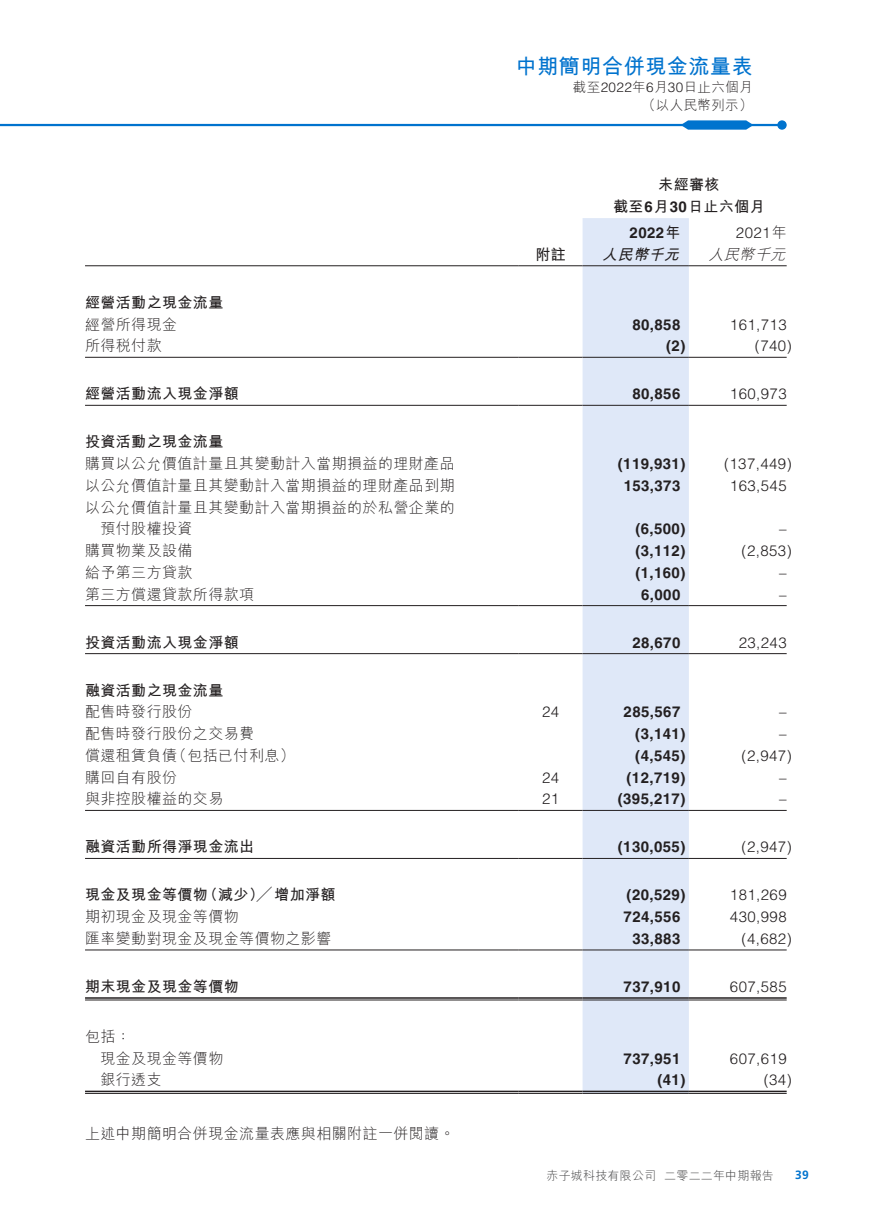
<style>
.page{position:relative;width:893px;height:1212px;background:#fff}
.page>*{position:absolute;margin:0;border:0;box-sizing:border-box;transform-origin:0 0}
.t1{font:700 21px "M Hei HK";letter-spacing:.03em;color:#0073ce}
.t2{font:300 15px/21.8px "M Hei HK";letter-spacing:.03em;color:#231f20}
.t3{font:700 15px "Helvetica LT Std";letter-spacing:.03em;color:#231f20}
.t4{font:300 15px "Helvetica LT Std";letter-spacing:.03em;color:#231f20}
.t5{font:700 15px/21.8px "M Hei HK";letter-spacing:.03em;color:#231f20;text-align:center}
.t6{font:italic 700 15px "M Hei HK";color:#231f20}
.t7{font:italic 300 15px "M Hei HK";color:#231f20}
.t8{font:300 13.5px/17.7px "M Hei HK";letter-spacing:.03em;color:#231f20;text-align:right}
.t9{font:300 12px "M Hei HK";letter-spacing:.02em;color:#3e3e3f}
.t10{font:700 12px "Frutiger LT Std";color:#0073ce}
.s1{font-family:"Helvetica LT Std"}
.s2{font-family:"M Hei HK"}
</style>
<div class="page">
<svg style="left:681px;top:120px;width:72px;height:10px"></svg>
<hr style="left:0;top:124px;width:782px;height:2px;background:#0073ce">
<svg style="left:777px;top:120px;width:10px;height:10px"></svg>
<div style="left:583px;top:218px;width:106px;height:875px;background:#dfe8f8"></div>
<hr style="left:85px;top:265px;width:434px;height:1px;background:#231f20">
<hr style="left:519px;top:265px;width:64px;height:1px;background:#231f20">
<hr style="left:583px;top:265px;width:106px;height:1px;background:#231f20">
<hr style="left:689px;top:265px;width:98px;height:1px;background:#231f20">
<hr style="left:85px;top:357px;width:434px;height:1px;background:#231f20">
<hr style="left:519px;top:357px;width:64px;height:1px;background:#231f20">
<hr style="left:583px;top:357px;width:106px;height:1px;background:#231f20">
<hr style="left:689px;top:357px;width:98px;height:1px;background:#231f20">
<hr style="left:85px;top:405px;width:434px;height:1px;background:#231f20">
<hr style="left:519px;top:405px;width:64px;height:1px;background:#231f20">
<hr style="left:583px;top:405px;width:106px;height:1px;background:#231f20">
<hr style="left:689px;top:405px;width:98px;height:1px;background:#231f20">
<hr style="left:85px;top:605px;width:434px;height:1px;background:#231f20">
<hr style="left:519px;top:605px;width:64px;height:1px;background:#231f20">
<hr style="left:583px;top:605px;width:106px;height:1px;background:#231f20">
<hr style="left:689px;top:605px;width:98px;height:1px;background:#231f20">
<hr style="left:85px;top:653px;width:434px;height:1px;background:#231f20">
<hr style="left:519px;top:653px;width:64px;height:1px;background:#231f20">
<hr style="left:583px;top:653px;width:106px;height:1px;background:#231f20">
<hr style="left:689px;top:653px;width:98px;height:1px;background:#231f20">
<hr style="left:85px;top:810px;width:434px;height:1px;background:#231f20">
<hr style="left:519px;top:810px;width:64px;height:1px;background:#231f20">
<hr style="left:583px;top:810px;width:106px;height:1px;background:#231f20">
<hr style="left:689px;top:810px;width:98px;height:1px;background:#231f20">
<hr style="left:85px;top:858px;width:434px;height:1px;background:#231f20">
<hr style="left:519px;top:858px;width:64px;height:1px;background:#231f20">
<hr style="left:583px;top:858px;width:106px;height:1px;background:#231f20">
<hr style="left:689px;top:858px;width:98px;height:1px;background:#231f20">
<hr style="left:85px;top:949px;width:434px;height:1px;background:#231f20">
<hr style="left:519px;top:949px;width:64px;height:1px;background:#231f20">
<hr style="left:583px;top:949px;width:106px;height:1px;background:#231f20">
<hr style="left:689px;top:949px;width:98px;height:1px;background:#231f20">
<hr style="left:85px;top:997px;width:434px;height:2px;background:#231f20">
<hr style="left:85px;top:1000px;width:434px;height:1px;background:#231f20">
<hr style="left:519px;top:997px;width:64px;height:2px;background:#231f20">
<hr style="left:519px;top:1000px;width:64px;height:1px;background:#231f20">
<hr style="left:583px;top:997px;width:106px;height:2px;background:#231f20">
<hr style="left:583px;top:1000px;width:106px;height:1px;background:#231f20">
<hr style="left:689px;top:997px;width:98px;height:2px;background:#231f20">
<hr style="left:689px;top:1000px;width:98px;height:1px;background:#231f20">
<hr style="left:85px;top:1090px;width:434px;height:2px;background:#231f20">
<hr style="left:85px;top:1093px;width:434px;height:1px;background:#231f20">
<hr style="left:519px;top:1090px;width:64px;height:2px;background:#231f20">
<hr style="left:519px;top:1093px;width:64px;height:1px;background:#231f20">
<hr style="left:583px;top:1090px;width:106px;height:2px;background:#231f20">
<hr style="left:583px;top:1093px;width:106px;height:1px;background:#231f20">
<hr style="left:689px;top:1090px;width:98px;height:2px;background:#231f20">
<hr style="left:689px;top:1093px;width:98px;height:1px;background:#231f20">
<h1 class="t1" style="left:516px;top:51px;width:238px">中期簡明合併現金流量表</h1>
<p class="t8" style="left:573px;top:78px;width:181px">截至<span class="s1">2022</span>年<span class="s1">6</span>月<span class="s1">30</span>日止六個月（以人民幣列示）</p>
<p class="t5" style="left:613px;top:172px;width:153px">未經審核<br>截至<span class="s1">6</span>月<span class="s1">30</span>日止六個月</p>
<p class="t3" style="left:630px;top:224px;width:52px">2022<span class="s2">年</span></p>
<p class="t4" style="left:736px;top:223px;width:52px">2021<span class="s2">年</span></p>
<p class="t5" style="left:535px;top:242px;width:32px">附註</p>
<p class="t6" style="left:602px;top:243px;width:83px">人民幣千元</p>
<p class="t7" style="left:708px;top:247px;width:82px">人民幣千元</p>
<p class="t5" style="left:85px;top:290px;width:140px">經營活動之現金流量</p>
<p class="t2" style="left:85px;top:313px;width:94px">經營所得現金</p>
<p class="t3" style="left:632px;top:315px;width:49px">80,858</p>
<p class="t4" style="left:730px;top:315px;width:58px">161,713</p>
<p class="t2" style="left:85px;top:335px;width:78px">所得稅付款</p>
<p class="t3" style="left:666px;top:337px;width:21px">(2)</p>
<p class="t4" style="left:755px;top:337px;width:38px">(740)</p>
<p class="t5" style="left:85px;top:382px;width:155px">經營活動流入現金淨額</p>
<p class="t3" style="left:632px;top:385px;width:49px">80,856</p>
<p class="t4" style="left:730px;top:385px;width:58px">160,973</p>
<p class="t5" style="left:85px;top:430px;width:140px">投資活動之現金流量</p>
<p class="t2" style="left:85px;top:452px;width:371px">購買以公允價值計量且其變動計入當期損益的理財產品</p>
<p class="t3" style="left:618px;top:455px;width:69px">(119,931)</p>
<p class="t4" style="left:724px;top:454px;width:69px">(137,449)</p>
<p class="t2" style="left:85px;top:474px;width:371px">以公允價值計量且其變動計入當期損益的理財產品到期</p>
<p class="t3" style="left:624px;top:476px;width:58px">153,373</p>
<p class="t4" style="left:730px;top:476px;width:58px">163,545</p>
<p class="t2" style="left:100px;top:496px;width:356px;text-indent:-15px">以公允價值計量且其變動計入當期損益的於私營企業的預付股權投資</p>
<p class="t3" style="left:635px;top:520px;width:52px">(6,500)</p>
<p class="t4" style="left:779px;top:520px;width:9px">–</p>
<p class="t2" style="left:85px;top:539px;width:109px">購買物業及設備</p>
<p class="t3" style="left:635px;top:542px;width:52px">(3,112)</p>
<p class="t4" style="left:742px;top:541px;width:52px">(2,853)</p>
<p class="t2" style="left:85px;top:561px;width:109px">給予第三方貸款</p>
<p class="t3" style="left:635px;top:563px;width:52px">(1,160)</p>
<p class="t4" style="left:779px;top:563px;width:9px">–</p>
<p class="t2" style="left:85px;top:583px;width:171px">第三方償還貸款所得款項</p>
<p class="t3" style="left:641px;top:585px;width:41px">6,000</p>
<p class="t4" style="left:779px;top:585px;width:9px">–</p>
<p class="t5" style="left:85px;top:630px;width:155px">投資活動流入現金淨額</p>
<p class="t3" style="left:632px;top:633px;width:49px">28,670</p>
<p class="t4" style="left:739px;top:633px;width:49px">23,243</p>
<p class="t5" style="left:85px;top:678px;width:140px">融資活動之現金流量</p>
<p class="t2" style="left:85px;top:701px;width:109px">配售時發行股份</p>
<p class="t4" style="left:542px;top:703px;width:19px">24</p>
<p class="t3" style="left:624px;top:703px;width:58px">285,567</p>
<p class="t4" style="left:779px;top:703px;width:9px">–</p>
<p class="t2" style="left:85px;top:722px;width:171px">配售時發行股份之交易費</p>
<p class="t3" style="left:635px;top:725px;width:52px">(3,141)</p>
<p class="t4" style="left:779px;top:724px;width:9px">–</p>
<p class="t2" style="left:85px;top:744px;width:211px">償還租賃負債（包括已付利息）</p>
<p class="t3" style="left:635px;top:746px;width:52px">(4,545)</p>
<p class="t4" style="left:742px;top:746px;width:52px">(2,947)</p>
<p class="t2" style="left:85px;top:766px;width:94px">購回自有股份</p>
<p class="t4" style="left:542px;top:768px;width:19px">24</p>
<p class="t3" style="left:626px;top:768px;width:60px">(12,719)</p>
<p class="t4" style="left:779px;top:768px;width:9px">–</p>
<p class="t2" style="left:85px;top:788px;width:140px">與非控股權益的交易</p>
<p class="t4" style="left:542px;top:790px;width:19px">21</p>
<p class="t3" style="left:618px;top:790px;width:69px">(395,217)</p>
<p class="t4" style="left:779px;top:790px;width:9px">–</p>
<p class="t5" style="left:85px;top:835px;width:171px">融資活動所得淨現金流出</p>
<p class="t3" style="left:618px;top:838px;width:69px">(130,055)</p>
<p class="t4" style="left:742px;top:838px;width:52px">(2,947)</p>
<p class="t5" style="left:85px;top:883px;width:252px">現金及現金等價物（減少）╱增加淨額</p>
<p class="t3" style="left:627px;top:886px;width:60px">(20,529)</p>
<p class="t4" style="left:730px;top:886px;width:58px">181,269</p>
<p class="t2" style="left:85px;top:905px;width:155px">期初現金及現金等價物</p>
<p class="t3" style="left:624px;top:908px;width:58px">724,556</p>
<p class="t4" style="left:730px;top:907px;width:58px">430,998</p>
<p class="t2" style="left:85px;top:927px;width:248px">匯率變動對現金及現金等價物之影響</p>
<p class="t3" style="left:632px;top:929px;width:49px">33,883</p>
<p class="t4" style="left:742px;top:929px;width:52px">(4,682)</p>
<p class="t5" style="left:85px;top:974px;width:155px">期末現金及現金等價物</p>
<p class="t3" style="left:624px;top:977px;width:58px">737,910</p>
<p class="t4" style="left:730px;top:977px;width:58px">607,585</p>
<p class="t2" style="left:100px;top:1025px;width:124px;text-indent:-15px">包括：<br>現金及現金等價物</p>
<p class="t3" style="left:624px;top:1049px;width:58px">737,951</p>
<p class="t4" style="left:730px;top:1049px;width:58px">607,619</p>
<p class="t2" style="left:100px;top:1069px;width:63px">銀行透支</p>
<p class="t3" style="left:657px;top:1071px;width:29px">(41)</p>
<p class="t4" style="left:764px;top:1071px;width:29px">(34)</p>
<p class="t2" style="left:85px;top:1123px;width:371px">上述中期簡明合併現金流量表應與相關附註一併閱讀。</p>
<p class="t9" style="left:546px;top:1169px;width:229px">赤子城科技有限公司 二零二二年中期報告</p>
<p class="t10" style="left:795px;top:1168px;width:15px">39</p>
</div>
